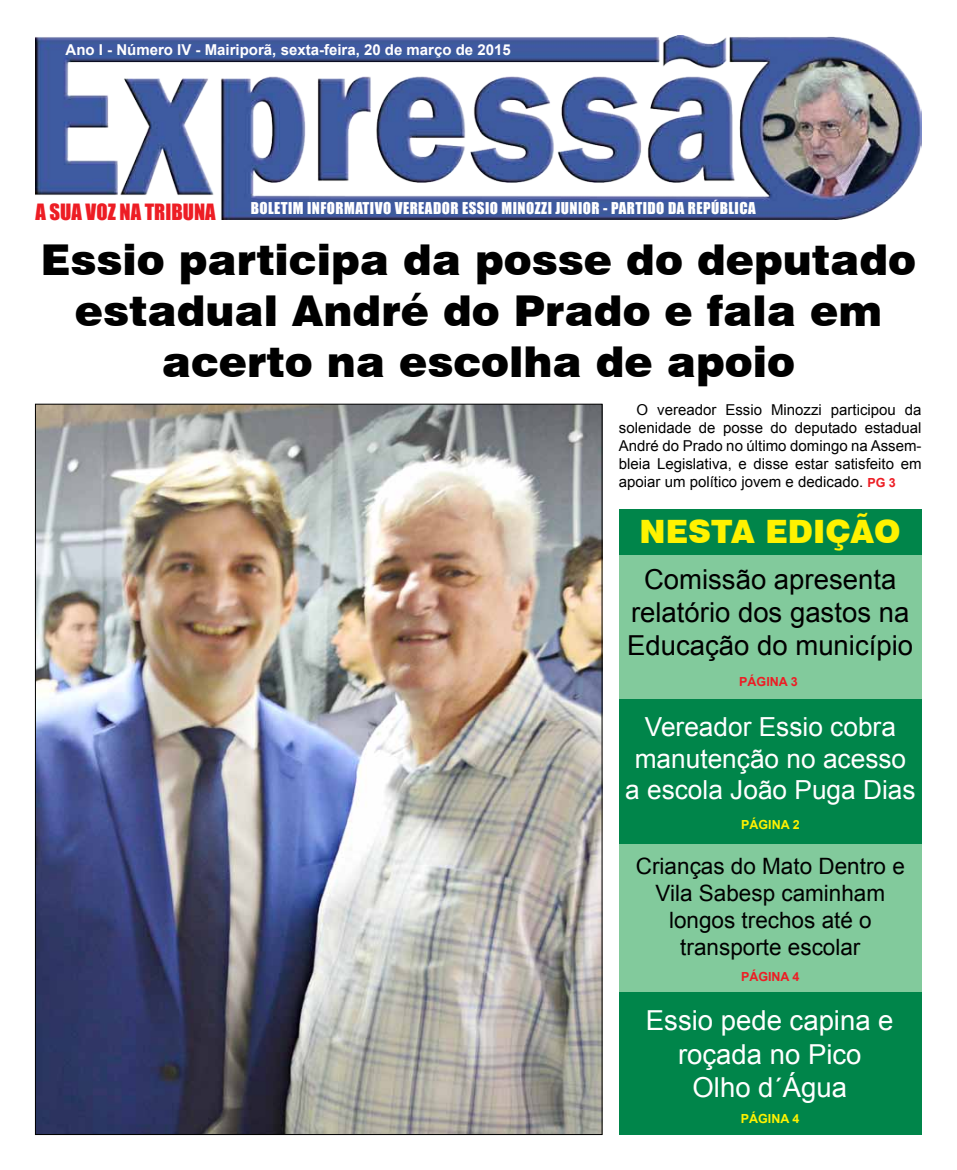
<style>
.page{position:relative;width:957px;height:1170px;background:#fff}
.page>*{position:absolute;margin:0;border:0;box-sizing:border-box;transform-origin:0 0}
.t1{font:900 42.5px/51px "Swiss 721 BT";color:#000;text-align:center}
.t2{font:900 32.12px "Swiss 721 BT";color:#fff200}
.t3{font:27.5px/33px "Arial";color:#000;text-align:center}
.t4{font:27.5px/33px "Arial";color:#fff;text-align:center}
.t5{font:26.25px/31.5px "Arial";color:#fff;text-align:center}
.t6{font:22.5px/27px "Arial";color:#000;text-align:center}
.t7{font:20.62px "Impact";color:#ed1d24}
.t8{font:15px/18px "Arial";color:#000;text-align:justify}
.t9{font:15px "Impact";letter-spacing:.03em;color:#fff}
.t10{font:700 15px "Arial";color:#fff}
.t11{font:700 12.5px "Arial";color:#ed1d24}
.t12{font:700 12.5px "Arial";color:#fff200}
.s1{font-weight:700;font-size:12.5px;color:#ed1d24}
</style>
<div class="page">
<img style="left:35px;top:35px;width:886px;height:184px">
<img style="left:37px;top:406px;width:563px;height:726px">
<div style="left:619px;top:508px;width:302px;height:626px;background:#00854a"></div>
<div style="left:619px;top:555px;width:302px;height:143px;background:#82ca9c"></div>
<div style="left:619px;top:844px;width:302px;height:147px;background:#82ca9c"></div>
<p class="t10" style="left:66px;top:40px;width:447px">Ano I - Número IV - Mairiporã, sexta-feira, 20 de março de 2015</p>
<h3 class="t7" style="left:35px;top:196px;width:182px">A SUA VOZ NA TRIBUNA</h3>
<p class="t9" style="left:251px;top:196px;width:506px">BOLETIM INFORMATIVO VEREADOR ESSIO MINOZZI JUNIOR - PARTIDO DA REPÚBLICA</p>
<h1 class="t1" style="left:41px;top:234px;width:877px">Essio participa da posse do deputado estadual André do Prado e fala em acerto na escolha de apoio</h1>
<p class="t8" style="left:619px;top:401px;width:304px;text-indent:18px">O vereador Essio Minozzi participou da solenidade de posse do deputado estadual André do Prado no último domingo na Assem&shy;bleia Legislativa, e disse estar satisfeito em apoiar um político jovem e dedicado. <span class="s1">PG 3</span></p>
<h2 class="t2" style="left:639px;top:511px;width:263px">NESTA EDIÇÃO</h2>
<h3 class="t3" style="left:627px;top:563px;width:287px">Comissão apresenta relatório dos gastos na<br>Educação do município</h3>
<p class="t11" style="left:739px;top:672px;width:60px">PÁGINA 3</p>
<h3 class="t5" style="left:625px;top:711px;width:292px">Vereador Essio cobra manutenção no acesso a escola João Puga Dias</h3>
<p class="t12" style="left:741px;top:816px;width:60px">PÁGINA 2</p>
<h3 class="t6" style="left:636px;top:853px;width:270px">Crianças do Mato Dentro e<br>Vila Sabesp caminham longos trechos até o transporte escolar</h3>
<p class="t11" style="left:741px;top:968px;width:60px">PÁGINA 4</p>
<h3 class="t4" style="left:646px;top:1004px;width:249px">Essio pede capina e roçada no Pico<br>Olho d´Água</h3>
<p class="t12" style="left:741px;top:1110px;width:60px">PÁGINA 4</p>
</div>
